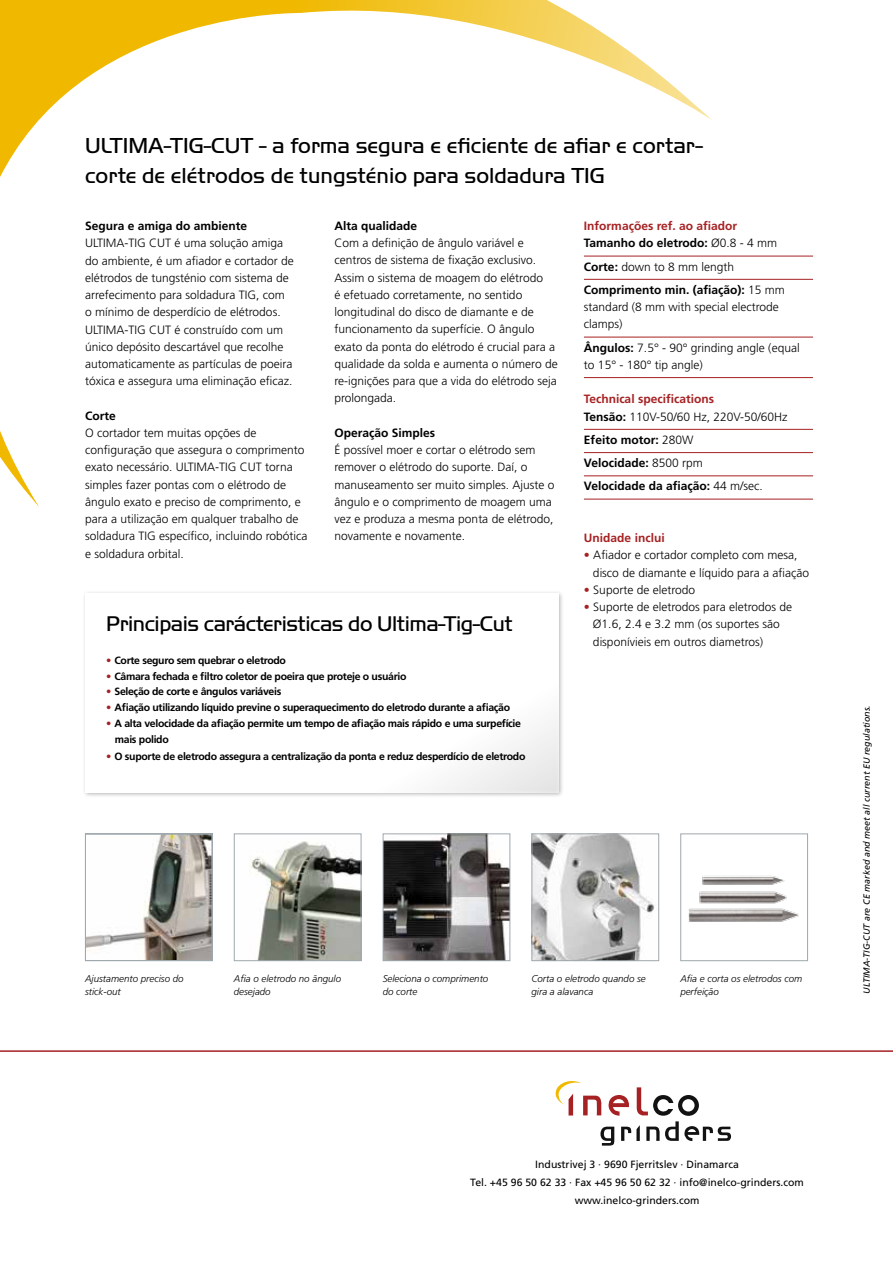
<style>
.page{position:relative;width:893px;height:1263px;background:#fff}
.page>*{position:absolute;margin:0;border:0;box-sizing:border-box;transform-origin:0 0}
.t1{font:300 22.5px/30px "Handel Gothic";color:#000}
.t2{font:300 22.05px "Handel Gothic";letter-spacing:-.02em;color:#000}
.t3{font:300 12px/17.2px "Frutiger LT Std";color:#000}
.t4{font:700 12px/23.2px "Frutiger LT Std";color:#000}
.t5{font:700 12px/17.2px "Frutiger LT Std";color:#a62123}
.t6{font:700 10.5px/15.8px "Frutiger LT Std";letter-spacing:-.03em;color:#000}
.t7{font:10.5px/18px "Frutiger LT Std";color:#000;text-align:center}
.t8{font:italic 300 9.75px/13.5px "Frutiger LT Std";color:#000}
.t9{font:italic 9px "Frutiger LT Std";color:#000}
.s1{color:#a62123}
.s2{color:#000}
.s3{font-weight:300;color:#000}
.s4{font-weight:300}
.s5{font-weight:700}
.s6{font-weight:700;color:#a62123}
</style>
<div class="page">
<svg style="left:556px;top:1081px;width:175px;height:64px"></svg>
<hr style="left:0;top:1050px;width:893px;height:2px;background:#a62123">
<svg style="left:0;top:0;width:712px;height:507px"></svg>
<img style="left:87px;top:836px;width:123px;height:123px">
<div style="left:85px;top:833px;width:128px;height:128px;border:1px solid #9ea8ad"></div>
<img style="left:385px;top:835px;width:123px;height:124px">
<div style="left:383px;top:833px;width:127px;height:128px;border:1px solid #9ea8ad"></div>
<img style="left:250px;top:841px;width:109px;height:118px">
<div style="left:234px;top:833px;width:127px;height:128px;border:1px solid #9ea8ad"></div>
<img style="left:533px;top:835px;width:122px;height:124px">
<div style="left:531px;top:833px;width:128px;height:128px;border:1px solid #9ea8ad"></div>
<div style="left:680px;top:833px;width:128px;height:128px;background:#fff;border:1px solid #9ea8ad"></div>
<img style="left:699px;top:891px;width:88px;height:13px">
<img style="left:689px;top:908px;width:110px;height:14px">
<img style="left:702px;top:876px;width:83px;height:9px">
<hr style="left:584px;top:256px;width:229px;height:1px;background:#a62123">
<hr style="left:584px;top:279px;width:229px;height:1px;background:#a62123">
<hr style="left:584px;top:337px;width:229px;height:1px;background:#a62123">
<hr style="left:584px;top:377px;width:229px;height:1px;background:#a62123">
<hr style="left:584px;top:429px;width:229px;height:1px;background:#a62123">
<hr style="left:584px;top:452px;width:229px;height:1px;background:#a62123">
<hr style="left:584px;top:476px;width:229px;height:1px;background:#a62123">
<hr style="left:584px;top:499px;width:229px;height:1px;background:#a62123">
<div style="left:82px;top:590px;width:483px;height:208px;background:#000;opacity:.3"></div>
<div style="left:85px;top:593px;width:473px;height:199px;background:#fff"></div>
<h1 class="t1" style="left:85px;top:130px;width:620px">ULTIMA-TIG-CUT - a forma segura e eficiente de afiar e cortar&shy;corte de elétrodos de tungsténio para soldadura TIG</h1>
<p class="t4" style="left:85px;top:214px;width:164px">Segura e amiga do ambiente</p>
<p class="t3" style="left:85px;top:235px;width:210px">ULTIMA-TIG CUT é uma solução amiga do ambiente, é um afiador e cortador de elétrodos de tungsténio com sistema de arrefecimento para soldadura TIG, com o mínimo de desperdício de elétrodos.<br>ULTIMA-TIG CUT é construído com um único depósito descartável que recolhe automaticamente as partículas de poeira tóxica e assegura uma eliminação eficaz.</p>
<p class="t4" style="left:85px;top:404px;width:32px">Corte</p>
<p class="t3" style="left:85px;top:424px;width:224px">O cortador tem muitas opções de configuração que assegura o comprimento exato necessário. ULTIMA-TIG CUT torna simples fazer pontas com o elétrodo de ângulo exato e preciso de comprimento, e para a utilização em qualquer trabalho de soldadura TIG específico, incluindo robótica e soldadura orbital.</p>
<p class="t4" style="left:334px;top:214px;width:84px">Alta qualidade</p>
<p class="t3" style="left:334px;top:235px;width:225px">Com a definição de ângulo variável e centros de sistema de fixação exclusivo.<br>Assim o sistema de moagem do elétrodo<br>é efetuado corretamente, no sentido longitudinal do disco de diamante e de funcionamento da superfície. O ângulo exato da ponta do elétrodo é crucial para a qualidade da solda e aumenta o número de re-ignições para que a vida do elétrodo seja prolongada.</p>
<p class="t4" style="left:334px;top:421px;width:102px">Operação Simples</p>
<p class="t3" style="left:334px;top:441px;width:222px">É possível moer e cortar o elétrodo sem remover o elétrodo do suporte. Daí, o manuseamento ser muito simples. Ajuste o ângulo e o comprimento de moagem uma vez e produza a mesma ponta de elétrodo, novamente e novamente.</p>
<h2 class="t2" style="left:106px;top:610px;width:408px">Principais carácteristicas do Ultima-Tig-Cut</h2>
<p class="t6" style="left:106px;top:652px;width:181px"><span class="s1">•</span> Corte seguro sem quebrar o eletrodo</p>
<p class="t6" style="left:106px;top:668px;width:302px"><span class="s1">•</span> Câmara fechada e filtro coletor de poeira que proteje o usuário</p>
<p class="t6" style="left:106px;top:684px;width:177px"><span class="s1">•</span> Seleção de corte e ângulos variáveis</p>
<p class="t6" style="left:106px;top:700px;width:405px"><span class="s1">•</span> Afiação utilizando líquido previne o superaquecimento do eletrodo durante a afiação</p>
<p class="t6" style="left:115px;top:715px;width:408px;text-indent:-9px"><span class="s1">•</span> A alta velocidade da afiação permite um tempo de afiação mais rápido e uma surpefície mais polido</p>
<p class="t6" style="left:106px;top:748px;width:421px"><span class="s1">•</span> O suporte de eletrodo assegura a centralização da ponta e reduz desperdício de eletrodo</p>
<p class="t5" style="left:584px;top:217px;width:195px">Informações ref. ao afiador<br><span class="s2">Tamanho do eletrodo:</span> <span class="s3">Ø0.8 - 4 mm</span></p>
<p class="t4" style="left:584px;top:255px;width:202px">Corte: <span class="s4">down to 8 mm length<br></span>Comprimento min. (afiação): <span class="s4">15 mm</span></p>
<p class="t3" style="left:584px;top:298px;width:196px">standard (8 mm with special electrode clamps)</p>
<p class="t3" style="left:584px;top:339px;width:217px"><span class="s5">Ângulos:</span> 7.5° - 90° grinding angle (equal to 15° - 180° tip angle)</p>
<p class="t3" style="left:584px;top:391px;width:205px"><span class="s6">Technical specifications<br></span><span class="s5">Tensão:</span> 110V-50/60 Hz, 220V-50/60Hz</p>
<p class="t4" style="left:584px;top:428px;width:180px">Efeito motor: <span class="s4">280W<br></span>Velocidade: <span class="s4">8500 rpm<br></span>Velocidade da afiação: <span class="s4">44 m/sec.</span></p>
<p class="t5" style="left:584px;top:529px;width:82px">Unidade inclui</p>
<p class="t3" style="left:593px;top:547px;width:218px;text-indent:-9px"><span class="s1">•</span> Afiador e cortador completo com mesa, disco de diamante e líquido para a afiação</p>
<p class="t3" style="left:584px;top:581px;width:113px"><span class="s1">•</span> Suporte de eletrodo</p>
<p class="t3" style="left:593px;top:598px;width:201px;text-indent:-9px"><span class="s1">•</span> Suporte de eletrodos para eletrodos de<br>Ø1.6, 2.4 e 3.2 mm (os suportes são disponívieis em outros diametros)</p>
<p class="t8" style="left:85px;top:972px;width:100px">Ajustamento preciso do stick-out</p>
<p class="t8" style="left:234px;top:972px;width:109px">Afia o eletrodo no ãngulo desejado</p>
<p class="t8" style="left:383px;top:972px;width:107px">Seleciona o comprimento do corte</p>
<p class="t8" style="left:531px;top:972px;width:116px">Corta o eletrodo quando se gira a alavanca</p>
<p class="t8" style="left:680px;top:972px;width:123px">Afia e corta os eletrodos com perfeição</p>
<p class="t9" style="left:862px;top:993px;width:290px;rotate:-90deg">ULTIMA-TIG-CUT are CE marked and meet all current EU regulations.</p>
<p class="t7" style="left:470px;top:1155px;width:335px">Industrivej 3 · 9690 Fjerritslev · Dinamarca<br>Tel. +45 96 50 62 33 · Fax +45 96 50 62 32 · info@inelco-grinders.com www.inelco-grinders.com</p>
</div>
